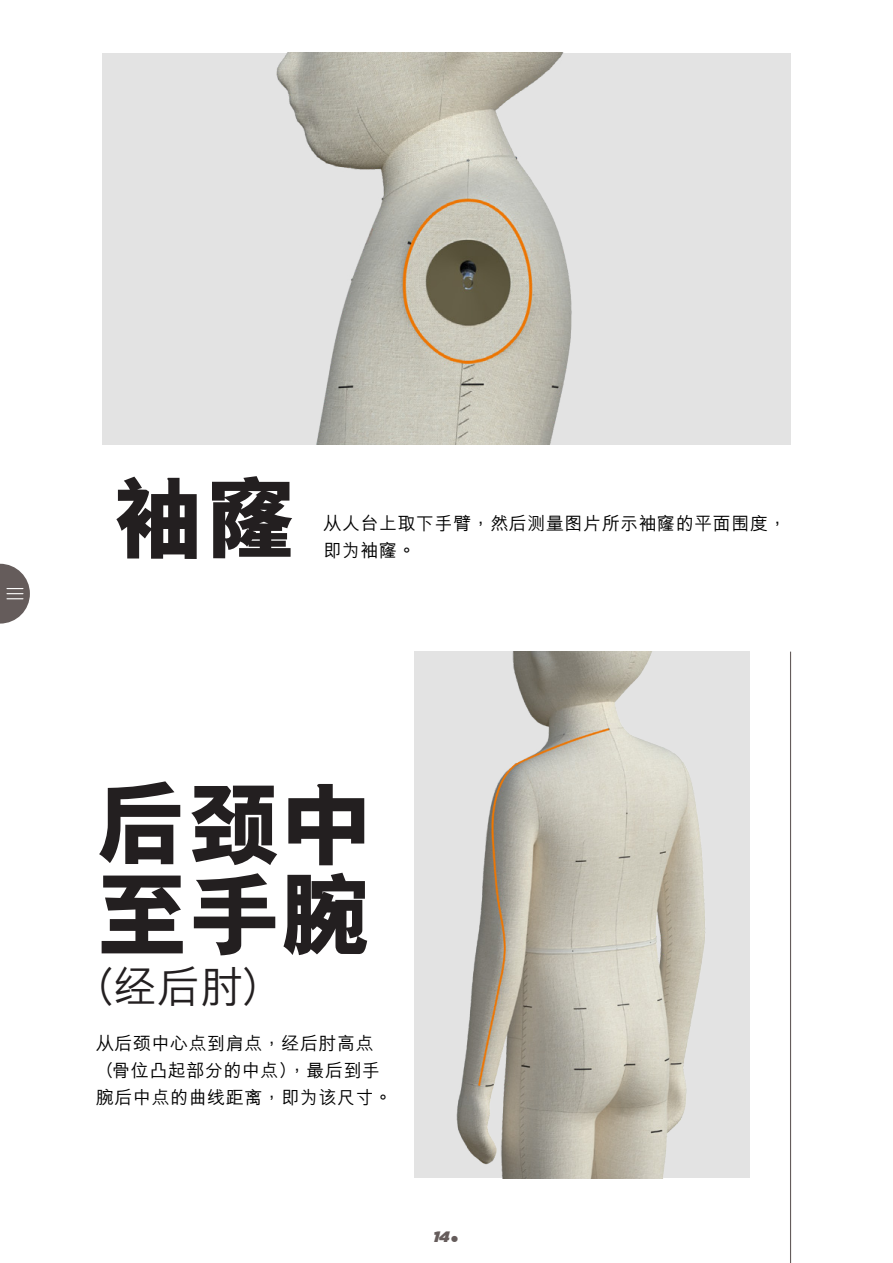
<style>
.page{position:relative;width:893px;height:1263px;background:#fff}
.page>*{position:absolute;margin:0;border:0;box-sizing:border-box;transform-origin:0 0}
.t1{font:800 92.25px/90px "M Hei HKS";color:#231f20}
.t2{font:500 43.2px "M Hei HKS";color:#231f20}
.t3{font:500 18px/27px "M Hei HKS";letter-spacing:.03em;color:#000}
.t4{font:italic 900 15px "Gotham";color:#655c5b}
.s1{font-family:"Futura";font-weight:700;font-style:normal;font-size:30px}
</style>
<div class="page">
<div style="left:414px;top:652px;width:335px;height:526px;background:#e3e3e3"></div>
<img style="left:456px;top:652px;width:250px;height:526px">
<div style="left:102px;top:53px;width:689px;height:391px;background:#e3e3e3"></div>
<img style="left:276px;top:53px;width:296px;height:391px">
<hr style="left:790px;top:652px;width:1px;height:611px;background:#655c5b">
<svg style="left:0;top:564px;width:30px;height:60px"></svg>
<h1 class="t1" style="left:113px;top:474px;width:186px">袖窿</h1>
<p class="t3" style="left:324px;top:509px;width:464px">從人臺上取下手臂，然後測量圖片所示袖窿的平面圍度，即為袖窿。</p>
<h1 class="t1" style="left:96px;top:781px;width:278px">後頸中至手腕</h1>
<h2 class="t2" style="left:74px;top:955px;width:210px">（經后肘）</h2>
<p class="t3" style="left:96px;top:1029px;width:298px">從後頸中心點到肩點，經后肘高點（骨位凸起部分的中點），最後到手腕后中點的曲線距離，即為該尺寸。</p>
<p class="t4" style="left:433px;top:1228px;width:28px">14<span class="s1">.</span></p>
</div>
